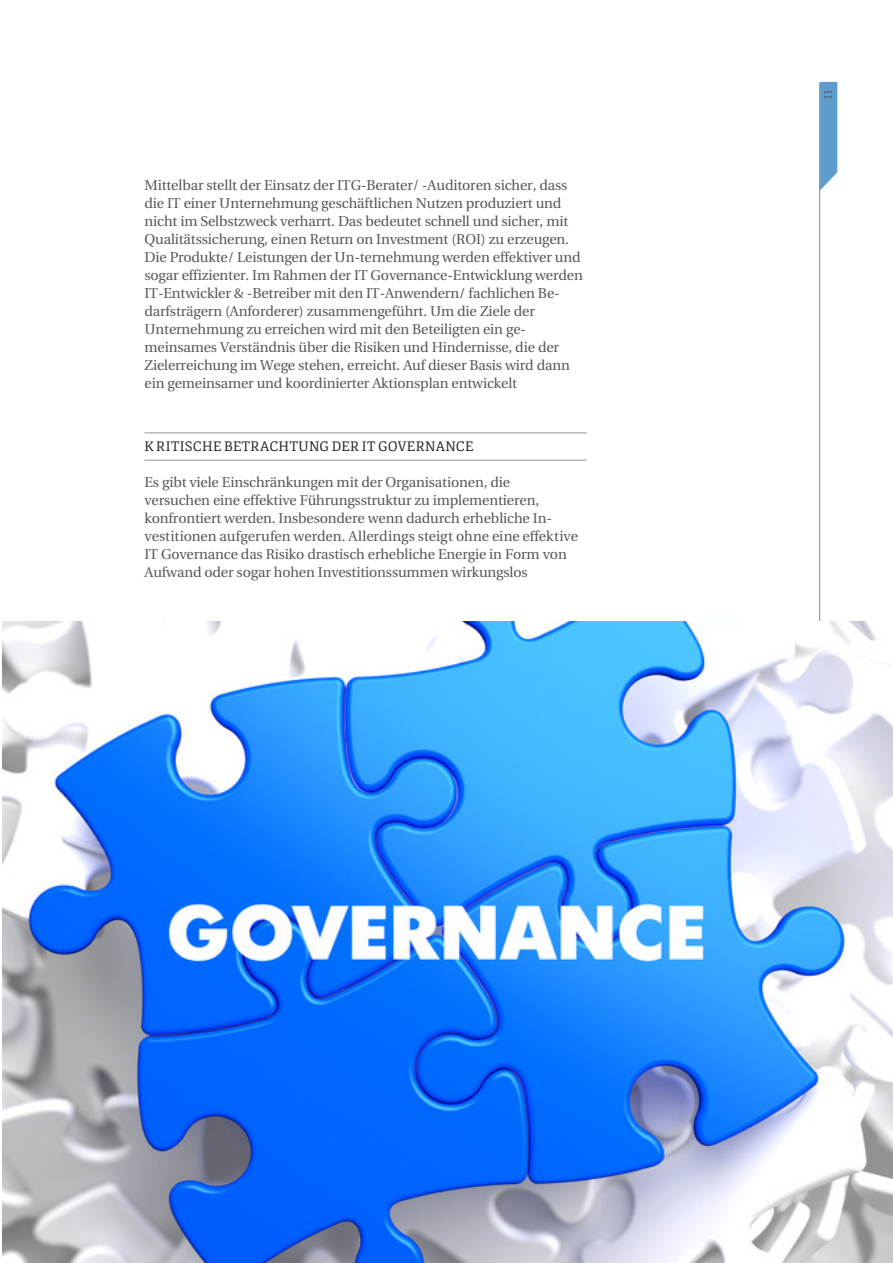
<style>
.page{position:relative;width:893px;height:1263px;background:#fff}
.page>*{position:absolute;margin:0;border:0;box-sizing:border-box;transform-origin:0 0}
.BodyCopy{font:14.25px/18px "Heuristica";letter-spacing:-.01em;color:#57585a}
.Body_Sub{font:13.5px "Fjord One";letter-spacing:.03em;color:#231f20}
.t1{font:11.25px "Heuristica";color:#57585a}
</style>
<div class="page">
<hr style="left:819px;top:82px;width:1px;height:1099px;background:#808285">
<hr style="left:144px;top:432px;width:443px;height:1px;background:#939598">
<hr style="left:144px;top:460px;width:443px;height:1px;background:#939598">
<img style="left:2px;top:621px;width:891px;height:642px">
<svg style="left:820px;top:82px;width:17px;height:108px;background:#6ca4d1"></svg>
<p class="BodyCopy" style="left:144px;top:177px;width:440px">Mittelbar stellt der Einsatz der ITG-Berater/ -Auditoren sicher, dass die IT einer Unternehmung geschäftlichen Nutzen produziert und nicht im Selbstzweck verharrt. Das bedeutet schnell und sicher, mit Qualitätssicherung, einen Return on Investment (ROI) zu erzeugen.<br>Die Produkte/ Leistungen der Un-ternehmung werden effektiver und sogar effizienter. Im Rahmen der IT Governance-Entwicklung werden IT-Entwickler &amp; -Betreiber mit den IT-Anwendern/ fachlichen Be&shy;darfsträgern (Anforderer) zusammengeführt. Um die Ziele der Unternehmung zu erreichen wird mit den Beteiligten ein ge&shy;meinsames Verständnis über die Risiken und Hindernisse, die der Zielerreichung im Wege stehen, erreicht. Auf dieser Basis wird dann ein gemeinsamer und koordinierter Aktionsplan entwickelt</p>
<p class="Body_Sub" style="left:144px;top:438px;width:331px">K RITISCHE BETRACHTUNG DER IT GOVERNANCE</p>
<p class="BodyCopy" style="left:144px;top:474px;width:435px">Es gibt viele Einschränkungen mit der Organisationen, die versuchen eine effektive Führungsstruktur zu implementieren, konfrontiert werden. Insbesondere wenn dadurch erhebliche In&shy;vestitionen aufgerufen werden. Allerdings steigt ohne eine effektive IT Governance das Risiko drastisch erhebliche Energie in Form von Aufwand oder sogar hohen Investitionssummen wirkungslos</p>
<p class="t1" style="left:819px;top:100px;width:13px;rotate:-90deg">11</p>
</div>
